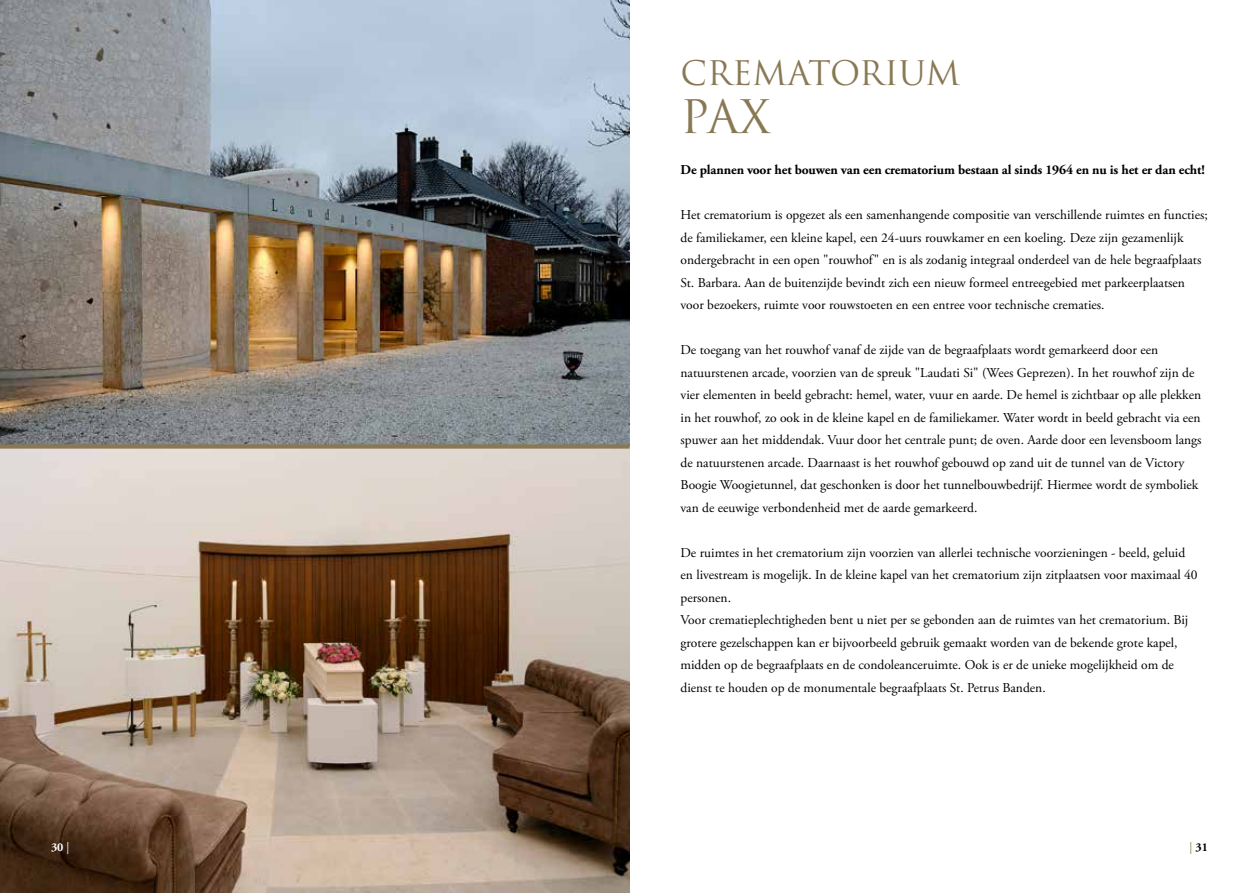
<style>
.page{position:relative;width:1259px;height:893px;background:#fff}
.page>*{position:absolute;margin:0;border:0;box-sizing:border-box;transform-origin:0 0}
.t1{font:45px "Trajan Pro";color:#897854}
.t2{font:33px "Trajan Pro";color:#897854}
.t3{font:13.5px/22.5px "Adobe Garamond Pro";color:#000}
.t4{font:700 13.5px "Adobe Garamond Pro";letter-spacing:-.01em;color:#000}
.t5{font:700 12px "Adobe Garamond Pro";color:#fff}
.t6{font:700 12px "Adobe Garamond Pro";color:#000}
.s1{font-weight:400}
.s2{font-weight:400;color:#897854}
</style>
<div class="page">
<img style="left:0;top:0;width:629px;height:893px">
<div style="left:0;top:444px;width:629px;height:5px;background:#897854"></div>
<h2 class="t2" style="left:680px;top:52px;width:281px">CREMATORIUM</h2>
<h1 class="t1" style="left:680px;top:88px;width:92px">PAX</h1>
<p class="t4" style="left:680px;top:162px;width:526px">De plannen voor het bouwen van een crematorium bestaan al sinds 1964 en nu is het er dan echt!</p>
<p class="t3" style="left:680px;top:204px;width:529px">Het crematorium is opgezet als een samenhangende compositie van verschillende ruimtes en functies; de familiekamer, een kleine kapel, een 24-uurs rouwkamer en een koeling. Deze zijn gezamenlijk ondergebracht in een open "rouwhof" en is als zodanig integraal onderdeel van de hele begraafplaats St. Barbara. Aan de buitenzijde bevindt zich een nieuw formeel entreegebied met parkeerplaatsen voor bezoekers, ruimte voor rouwstoeten en een entree voor technische crematies.</p>
<p class="t3" style="left:680px;top:339px;width:522px">De toegang van het rouwhof vanaf de zijde van de begraafplaats wordt gemarkeerd door een natuurstenen arcade, voorzien van de spreuk "Laudati Si" (Wees Geprezen). In het rouwhof zijn de vier elementen in beeld gebracht: hemel, water, vuur en aarde. De hemel is zichtbaar op alle plekken in het rouwhof, zo ook in de kleine kapel en de familiekamer. Water wordt in beeld gebracht via een spuwer aan het middendak. Vuur door het centrale punt; de oven. Aarde door een levensboom langs de natuurstenen arcade. Daarnaast is het rouwhof gebouwd op zand uit de tunnel van de Victory Boogie Woogietunnel, dat geschonken is door het tunnelbouwbedrijf. Hiermee wordt de symboliek van de eeuwige verbondenheid met de aarde gemarkeerd.</p>
<p class="t3" style="left:680px;top:541px;width:518px">De ruimtes in het crematorium zijn voorzien van allerlei technische voorzieningen - beeld, geluid en livestream is mogelijk. In de kleine kapel van het crematorium zijn zitplaatsen voor maximaal 40 personen.<br>Voor crematieplechtigheden bent u niet per se gebonden aan de ruimtes van het crematorium. Bij grotere gezelschappen kan er bijvoorbeeld gebruik gemaakt worden van de bekende grote kapel, midden op de begraafplaats en de condoleanceruimte. Ook is er de unieke mogelijkheid om de dienst te houden op de monumentale begraafplaats St. Petrus Banden.</p>
<p class="t5" style="left:51px;top:840px;width:20px">30 <span class="s1">|</span></p>
<p class="t6" style="left:1189px;top:840px;width:20px"><span class="s2">|</span> 31</p>
</div>
